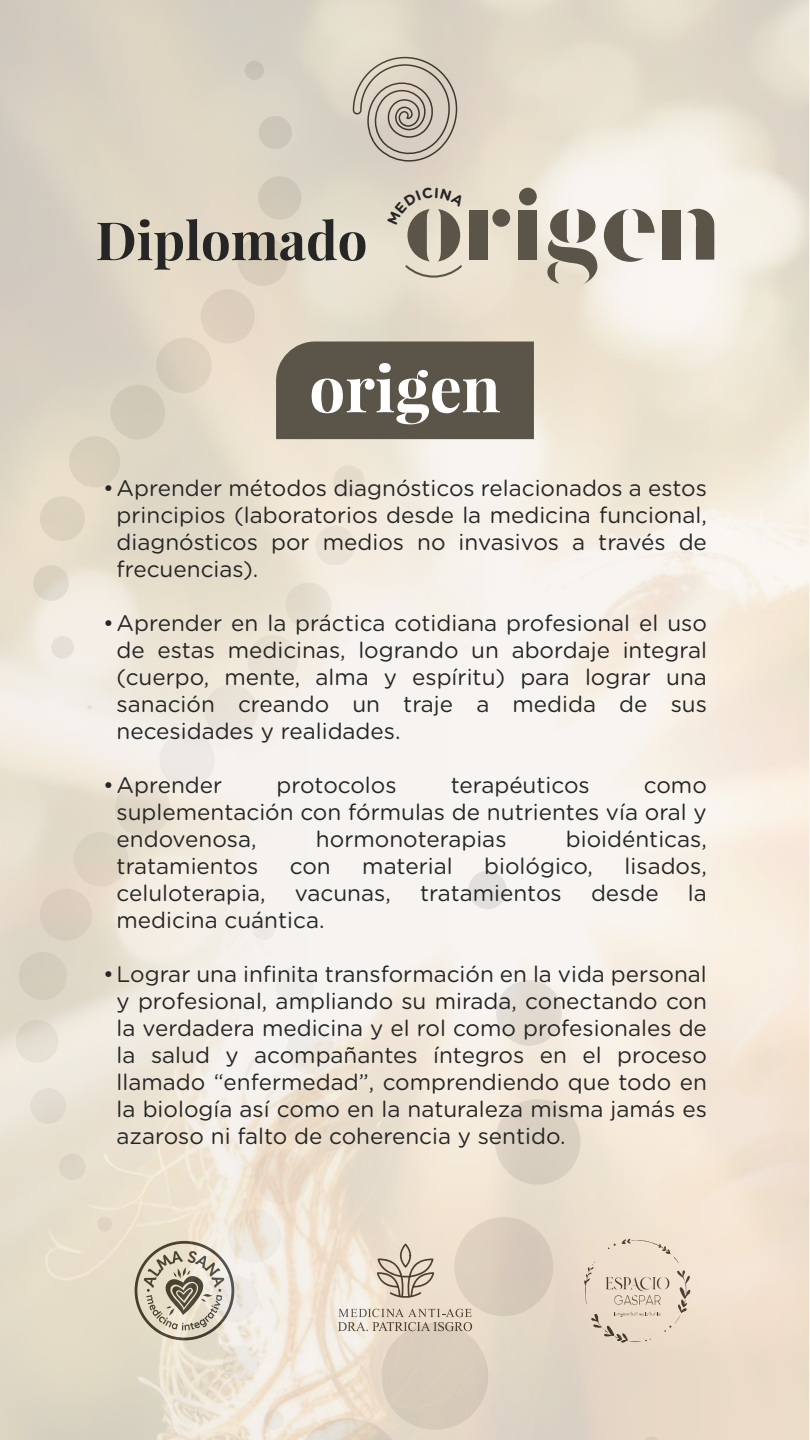
<style>
.page{position:relative;width:810px;height:1440px;background:#fff}
.page>*{position:absolute;margin:0;border:0;box-sizing:border-box;transform-origin:0 0}
.t1{font:700 63.75px "Playfair Display";color:#fff}
.t2{font:700 52.88px "Playfair Display";color:#262626}
.t3{font:22.5px/27px "Gotham Rounded";color:#262626;text-align:justify}
</style>
<div class="page">
<img style="left:0;top:0;width:809px;height:1440px">
<svg style="left:643px;top:1437px;width:17px;height:3px"></svg>
<div style="left:468px;top:871px;width:39px;height:38px;background:#e2dfdd;border-radius:50%"></div>
<div style="left:496px;top:980px;width:66px;height:66px;background:#e2dad1;border-radius:50%"></div>
<div style="left:495px;top:1099px;width:86px;height:86px;background:#dad0c2;border-radius:50%"></div>
<div style="left:454px;top:1217px;width:99px;height:99px;background:#d8cbbb;border-radius:50%"></div>
<div style="left:381px;top:1323px;width:107px;height:107px;background:#d9cbbb;border-radius:50%"></div>
<svg style="left:293px;top:1418px;width:110px;height:22px;background:#e6d9c9"></svg>
<div style="left:469px;top:210px;width:19px;height:50px;background:#5b5549"></div>
<div style="left:519px;top:210px;width:18px;height:50px;background:#5b5549"></div>
<div style="left:492px;top:209px;width:18px;height:18px;background:#5b5549;border-radius:50%"></div>
<div style="left:519px;top:188px;width:18px;height:17px;background:#5b5549;border-radius:50%"></div>
<svg style="left:547px;top:208px;width:108px;height:76px"></svg>
<div style="left:663px;top:210px;width:18px;height:50px;background:#5b5549"></div>
<svg style="left:687px;top:209px;width:27px;height:51px"></svg>
<div style="left:276px;top:341px;width:258px;height:98px;background:#5b5549"></div>
<svg style="left:387px;top:187px;width:78px;height:91px;background:#c6beae"></svg>
<h2 class="t2" style="left:96px;top:207px;width:273px">Diplomado</h2>
<h1 class="t1" style="left:309px;top:348px;width:193px">origen</h1>
<p class="t3" style="left:117px;top:473px;width:592px;text-indent:-14px">•Aprender métodos diagnósticos relacionados a estos principios (laboratorios desde la medicina funcional, diagnósticos por medios no invasivos a través de frecuencias).</p>
<p class="t3" style="left:117px;top:608px;width:592px;text-indent:-14px">•Aprender en la práctica cotidiana profesional el uso de estas medicinas, logrando un abordaje integral (cuerpo, mente, alma y espíritu) para lograr una sanación creando un traje a medida de sus necesidades y realidades.</p>
<p class="t3" style="left:103px;top:770px;width:121px">•Aprender</p>
<p class="t3" style="left:277px;top:770px;width:122px">protocolos</p>
<p class="t3" style="left:451px;top:770px;width:141px">terapéuticos</p>
<p class="t3" style="left:117px;top:770px;width:592px;text-indent:527px">como suplementación con fórmulas de nutrientes vía oral y endovenosa,</p>
<p class="t3" style="left:316px;top:824px;width:192px">hormonoterapias</p>
<p class="t3" style="left:566px;top:824px;width:143px">bioidénticas,</p>
<p class="t3" style="left:117px;top:851px;width:143px">tratamientos</p>
<p class="t3" style="left:290px;top:851px;width:42px">con</p>
<p class="t3" style="left:362px;top:851px;width:92px">material</p>
<p class="t3" style="left:484px;top:851px;width:110px">biológico,</p>
<p class="t3" style="left:625px;top:851px;width:84px">lisados,</p>
<p class="t3" style="left:117px;top:878px;width:151px">celuloterapia,</p>
<p class="t3" style="left:295px;top:878px;width:98px">vacunas,</p>
<p class="t3" style="left:420px;top:878px;width:143px">tratamientos</p>
<p class="t3" style="left:591px;top:878px;width:69px">desde</p>
<p class="t3" style="left:688px;top:878px;width:20px">la</p>
<p class="t3" style="left:117px;top:905px;width:209px">medicina cuántica.</p>
<p class="t3" style="left:117px;top:959px;width:592px;text-indent:-14px">•Lograr una infinita transformación en la vida personal y profesional, ampliando su mirada, conectando con la verdadera medicina y el rol como profesionales de la salud y acompañantes íntegros en el proceso llamado “enfermedad”, comprendiendo que todo en la biología así como en la naturaleza misma jamás es azaroso ni falto de coherencia y sentido.</p>
</div>
